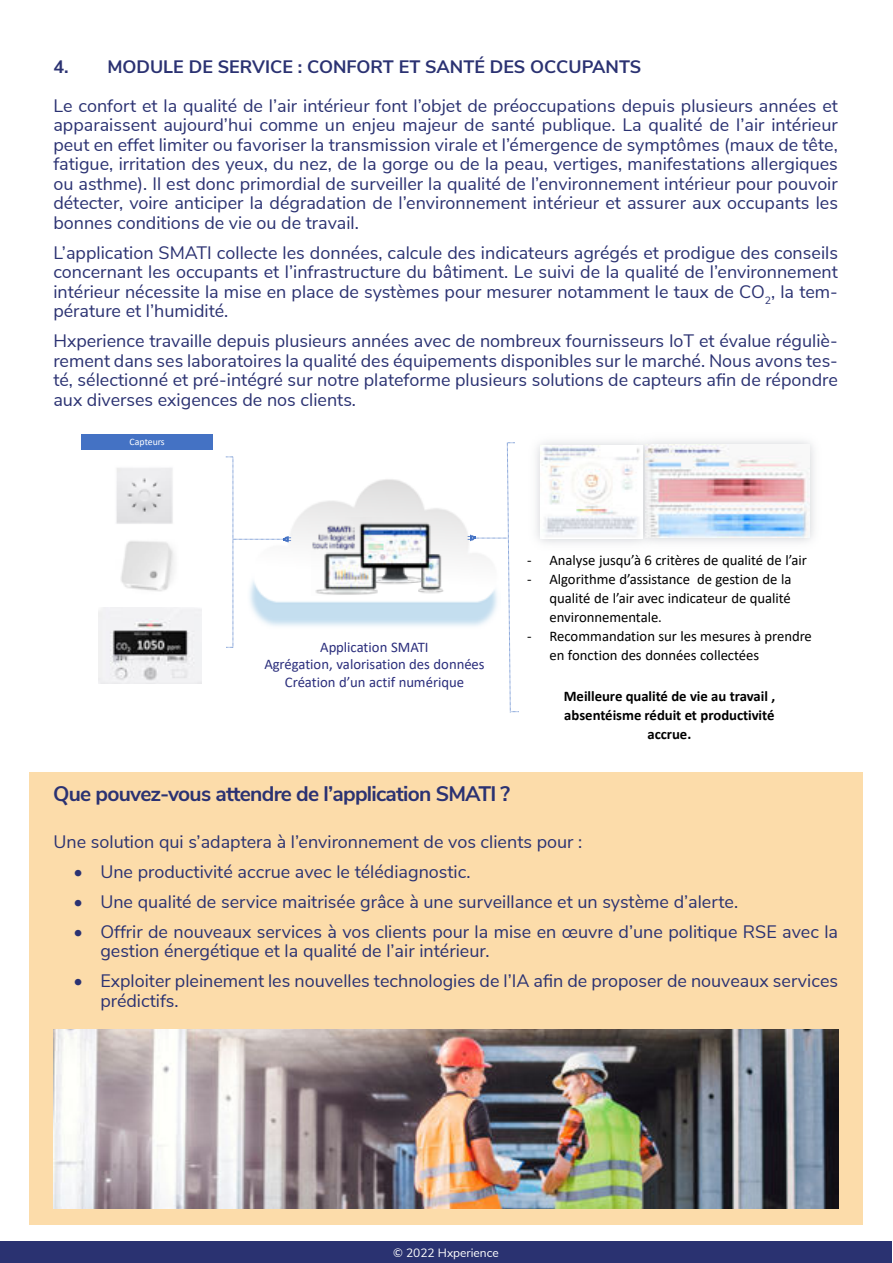
<style>
.page{position:relative;width:893px;height:1263px;background:#fff}
.page>*{position:absolute;margin:0;border:0;box-sizing:border-box;transform-origin:0 0}
.t1{font:700 21px "Nunito Sans";letter-spacing:-.035em;color:#2b3272}
.t2{font:18px/19.5px "Nunito Sans";color:#2b3272;text-align:justify}
.t3{font:700 18px "Nunito Sans";color:#2b3272}
.t4{font:14.7px/18.9px "Calibri";letter-spacing:-.005em;color:#000;text-align:justify}
.t5{font:14.7px/17.7px "Calibri";letter-spacing:-.005em;color:#2b2e7c;text-align:center}
.t6{font:700 14.7px/18.9px "Calibri";letter-spacing:-.005em;color:#000;text-align:center}
.t7{font:12px "Nunito Sans";color:#fff}
.t8{font:9.75px "Calibri";letter-spacing:-.005em;color:#fff}
</style>
<div class="page">
<img style="left:312px;top:518px;width:135px;height:77px">
<svg style="left:225px;top:457px;width:66px;height:191px"></svg>
<svg style="left:468px;top:442px;width:51px;height:271px"></svg>
<div style="left:81px;top:434px;width:132px;height:16px;background:#4472c4"></div>
<img style="left:116px;top:468px;width:57px;height:56px">
<img style="left:121px;top:541px;width:53px;height:51px">
<img style="left:98px;top:607px;width:103px;height:77px">
<img style="left:658px;top:445px;width:152px;height:93px">
<img style="left:536px;top:437px;width:122px;height:111px">
<img style="left:541px;top:445px;width:102px;height:93px">
<div style="left:0;top:1241px;width:892px;height:22px;background:#2a3271"></div>
<div style="left:29px;top:772px;width:833px;height:453px;background:#fcdcaa"></div>
<img style="left:54px;top:1029px;width:784px;height:180px">
<p class="t3" style="left:53px;top:56px;width:589px">4. MODULE DE SERVICE : CONFORT ET SANTÉ DES OCCUPANTS</p>
<p class="t2" style="left:53px;top:95px;width:786px">Le confort et la qualité de l’air intérieur font l’objet de préoccupations depuis plusieurs années et apparaissent aujourd’hui comme un enjeu majeur de santé publique. La qualité de l’air intérieur peut en effet limiter ou favoriser la transmission virale et l’émergence de symptômes (maux de tête, fatigue, irritation des yeux, du nez, de la gorge ou de la peau, vertiges, manifestations allergiques ou asthme). Il est donc primordial de surveiller la qualité de l’environnement intérieur pour pouvoir détecter, voire anticiper la dégradation de l’environnement intérieur et assurer aux occupants les bonnes conditions de vie ou de travail.</p>
<p class="t2" style="left:53px;top:242px;width:786px">L’application SMATI collecte les données, calcule des indicateurs agrégés et prodigue des conseils concernant les occupants et l’infrastructure du bâtiment. Le suivi de la qualité de l’environnement intérieur nécessite la mise en place de systèmes pour mesurer notamment le taux de CO<sub>2</sub>, la tem&shy;pérature et l’humidité.</p>
<p class="t2" style="left:53px;top:331px;width:786px">Hxperience travaille depuis plusieurs années avec de nombreux fournisseurs IoT et évalue réguliè&shy;rement dans ses laboratoires la qualité des équipements disponibles sur le marché. Nous avons tes&shy;té, sélectionné et pré-intégré sur notre plateforme plusieurs solutions de capteurs afin de répondre aux diverses exigences de nos clients.</p>
<p class="t8" style="left:130px;top:438px;width:37px">Capteurs</p>
<p class="t5" style="left:264px;top:639px;width:222px">Application SMATI<br>Agrégation, valorisation des données<br>Création d’un actif numérique</p>
<p class="t4" style="left:527px;top:552px;width:281px">- Analyse jusqu’à 6 critères de qualité de l’air</p>
<p class="t4" style="left:549px;top:571px;width:243px;text-indent:-22px">- Algorithme d’assistance de gestion de la qualité de l’air avec indicateur de qualité environnementale.</p>
<p class="t4" style="left:549px;top:627px;width:264px;text-indent:-22px">- Recommandation sur les mesures à prendre en fonction des données collectées</p>
<p class="t6" style="left:564px;top:688px;width:213px">Meilleure qualité de vie au travail , absentéisme réduit et productivité accrue.</p>
<p class="t1" style="left:53px;top:782px;width:459px">Que pouvez-vous attendre de l’application SMATI ?</p>
<p class="t2" style="left:54px;top:831px;width:530px">Une solution qui s’adaptera à l’environnement de vos clients pour :</p>
<p class="t2" style="left:73px;top:861px;width:399px">• Une productivité accrue avec le télédiagnostic.</p>
<p class="t2" style="left:73px;top:891px;width:666px">• Une qualité de service maitrisée grâce à une surveillance et un système d’alerte.</p>
<p class="t2" style="left:100px;top:921px;width:739px;text-indent:-27px">• Offrir de nouveaux services à vos clients pour la mise en œuvre d’une politique RSE avec la gestion énergétique et la qualité de l’air intérieur.</p>
<p class="t2" style="left:100px;top:971px;width:739px;text-indent:-27px">• Exploiter pleinement les nouvelles technologies de l’IA afin de proposer de nouveaux services prédictifs.</p>
<p class="t7" style="left:393px;top:1246px;width:107px">© 2022 Hxperience</p>
</div>
